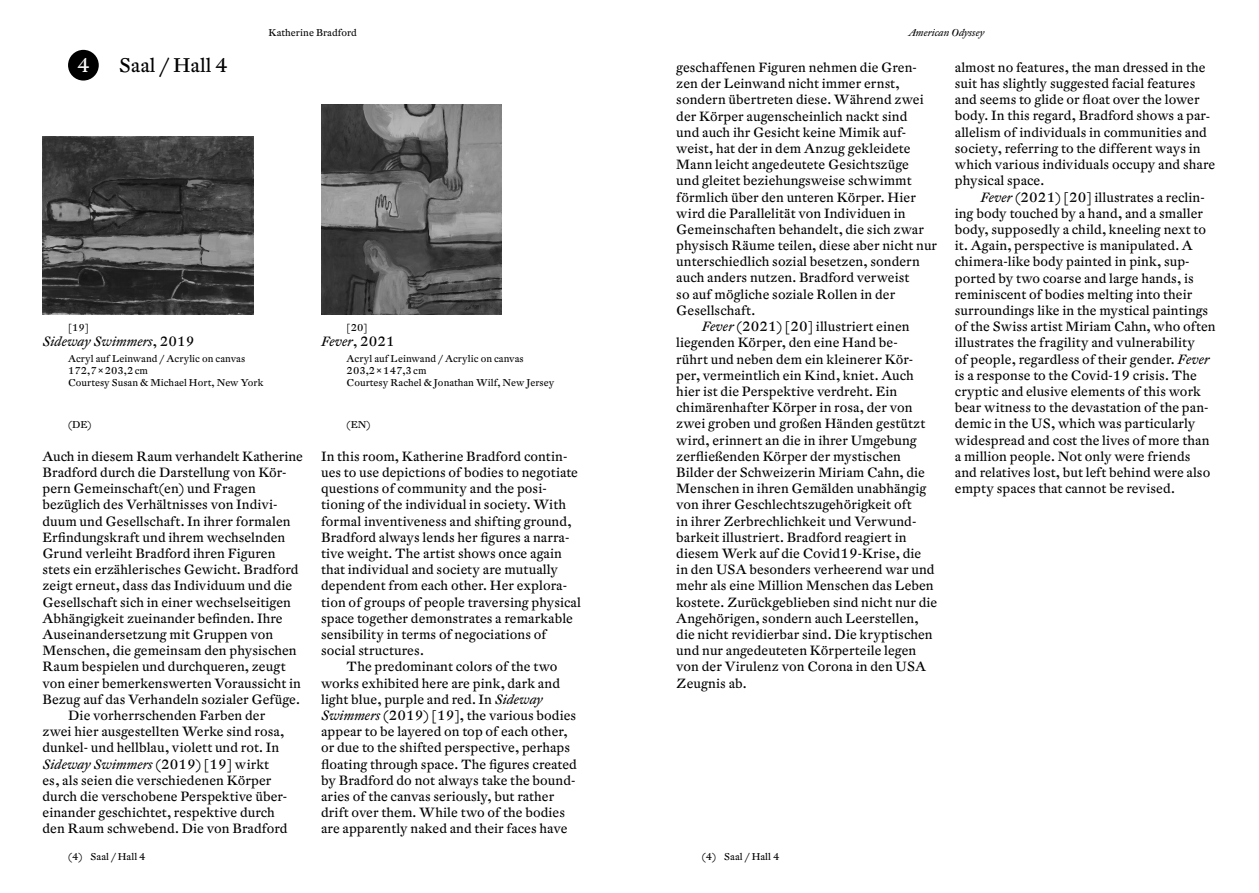
<style>
.page{position:relative;width:1259px;height:893px;background:#fff}
.page>*{position:absolute;margin:0;border:0;box-sizing:border-box;transform-origin:0 0}
.t1{font:19.5px "DTL Fleischmann TOT";color:#000}
.t2{font:19.5px "DTL Fleischmann TOT";color:#fff}
.t3{font:13.2px/16.2px "DTL Fleischmann TOT";letter-spacing:.005em;color:#000}
.t4{font:italic 13.2px "DTL Fleischmann TOT";letter-spacing:.005em;color:#000}
.t5{font:9.75px/12px "DTL Fleischmann TOT";letter-spacing:.005em;color:#000}
.t6{font:italic 9.75px "DTL Fleischmann TOT";letter-spacing:.005em;color:#000}
.s1{font-style:normal}
.s2{font-style:italic}
</style>
<div class="page">
<img style="left:43px;top:137px;width:210px;height:178px">
<img style="left:321px;top:104px;width:180px;height:211px">
<div style="left:68px;top:50px;width:31px;height:31px;background:#000;border-radius:50%"></div>
<p class="t5" style="left:268px;top:27px;width:90px">Katherine Bradford</p>
<p class="t6" style="left:908px;top:27px;width:78px">American Odyssey</p>
<h1 class="t2" style="left:77px;top:52px;width:14px">4</h1>
<h1 class="t1" style="left:119px;top:52px;width:110px">Saal / Hall 4</h1>
<p class="t5" style="left:68px;top:321px;width:22px">[19]</p>
<p class="t4" style="left:43px;top:333px;width:153px">Sideway Swimmers<span class="s1">, 2019</span></p>
<p class="t5" style="left:68px;top:352px;width:197px">Acryl auf Leinwand / Acrylic on canvas<br>172,7×203,2cm<br>Courtesy Susan &amp; Michael Hort, New York</p>
<p class="t5" style="left:68px;top:419px;width:25px">(DE)</p>
<p class="t3" style="left:43px;top:448px;width:262px">Auch in diesem Raum verhandelt Katherine</p>
<p class="t3" style="left:43px;top:464px;width:245px">Bradford durch die Darstellung von Kör-</p>
<p class="t3" style="left:43px;top:480px;width:215px">pern Gemeinschaft(en) und Fragen</p>
<p class="t3" style="left:43px;top:496px;width:237px">bezüglich des Verhältnisses von Indivi-</p>
<p class="t3" style="left:43px;top:513px;width:250px">duum und Gesellschaft. In ihrer formalen</p>
<p class="t3" style="left:43px;top:529px;width:244px">Erfindungskraft und ihrem wechselnden</p>
<p class="t3" style="left:43px;top:545px;width:234px">Grund verleiht Bradford ihren Figuren</p>
<p class="t3" style="left:43px;top:561px;width:257px">stets ein erzählerisches Gewicht. Bradford</p>
<p class="t3" style="left:43px;top:577px;width:251px">zeigt erneut, dass das Individuum und die</p>
<p class="t3" style="left:43px;top:594px;width:250px">Gesellschaft sich in einer wechselseitigen</p>
<p class="t3" style="left:43px;top:610px;width:242px">Abhängigkeit zueinander befinden. Ihre</p>
<p class="t3" style="left:43px;top:626px;width:232px">Auseinandersetzung mit Gruppen von</p>
<p class="t3" style="left:43px;top:642px;width:256px">Menschen, die gemeinsam den physischen</p>
<p class="t3" style="left:43px;top:658px;width:245px">Raum bespielen und durchqueren, zeugt</p>
<p class="t3" style="left:43px;top:675px;width:260px">von einer bemerkenswerten Voraussicht in</p>
<p class="t3" style="left:43px;top:691px;width:259px">Bezug auf das Verhandeln sozialer Gefüge.</p>
<p class="t3" style="left:68px;top:707px;width:199px">Die vorherrschenden Farben der</p>
<p class="t3" style="left:43px;top:723px;width:243px">zwei hier ausgestellten Werke sind rosa,</p>
<p class="t3" style="left:43px;top:739px;width:238px">dunkel- und hellblau, violett und rot. In</p>
<p class="t4" style="left:43px;top:755px;width:228px">Sideway Swimmers <span class="s1">(2019) [19] wirkt</span></p>
<p class="t3" style="left:43px;top:772px;width:230px">es, als seien die verschiedenen Körper</p>
<p class="t3" style="left:43px;top:788px;width:246px">durch die verschobene Perspektive über-</p>
<p class="t3" style="left:43px;top:804px;width:234px">einander geschichtet, respektive durch</p>
<p class="t3" style="left:43px;top:820px;width:246px">den Raum schwebend. Die von Bradford</p>
<p class="t5" style="left:347px;top:321px;width:22px">[20]</p>
<p class="t4" style="left:321px;top:333px;width:75px">Fever<span class="s1">, 2021</span></p>
<p class="t5" style="left:347px;top:352px;width:209px">Acryl auf Leinwand / Acrylic on canvas<br>203,2×147,3cm<br>Courtesy Rachel &amp; Jonathan Wilf, New Jersey</p>
<p class="t5" style="left:347px;top:419px;width:25px">(EN)</p>
<p class="t3" style="left:321px;top:448px;width:248px">In this room, Katherine Bradford contin-</p>
<p class="t3" style="left:321px;top:464px;width:258px">ues to use depictions of bodies to negotiate</p>
<p class="t3" style="left:321px;top:480px;width:227px">questions of community and the posi-</p>
<p class="t3" style="left:321px;top:496px;width:246px">tioning of the individual in society. With</p>
<p class="t3" style="left:321px;top:513px;width:252px">formal inventiveness and shifting ground,</p>
<p class="t3" style="left:321px;top:529px;width:250px">Bradford always lends her figures a narra-</p>
<p class="t3" style="left:321px;top:545px;width:242px">tive weight. The artist shows once again</p>
<p class="t3" style="left:321px;top:561px;width:238px">that individual and society are mutually</p>
<p class="t3" style="left:321px;top:577px;width:247px">dependent from each other. Her explora-</p>
<p class="t3" style="left:321px;top:594px;width:261px">tion of groups of people traversing physical</p>
<p class="t3" style="left:321px;top:610px;width:253px">space together demonstrates a remarkable</p>
<p class="t3" style="left:321px;top:626px;width:227px">sensibility in terms of negociations of</p>
<p class="t3" style="left:321px;top:642px;width:104px">social structures.</p>
<p class="t3" style="left:347px;top:658px;width:212px">The predominant colors of the two</p>
<p class="t3" style="left:321px;top:675px;width:240px">works exhibited here are pink, dark and</p>
<p class="t3" style="left:321px;top:691px;width:223px">light blue, purple and red. In <span class="s2">Sideway</span></p>
<p class="t3" style="left:321px;top:707px;width:257px"><span class="s2">Swimmers</span> (2019) [19], the various bodies</p>
<p class="t3" style="left:321px;top:723px;width:248px">appear to be layered on top of each other,</p>
<p class="t3" style="left:321px;top:739px;width:251px">or due to the shifted perspective, perhaps</p>
<p class="t3" style="left:321px;top:756px;width:257px">floating through space. The figures created</p>
<p class="t3" style="left:321px;top:772px;width:256px">by Bradford do not always take the bound-</p>
<p class="t3" style="left:321px;top:788px;width:235px">aries of the canvas seriously, but rather</p>
<p class="t3" style="left:321px;top:804px;width:245px">drift over them. While two of the bodies</p>
<p class="t3" style="left:321px;top:820px;width:248px">are apparently naked and their faces have</p>
<p class="t3" style="left:676px;top:59px;width:242px">geschaffenen Figuren nehmen die Gren-</p>
<p class="t3" style="left:676px;top:75px;width:225px">zen der Leinwand nicht immer ernst,</p>
<p class="t3" style="left:676px;top:91px;width:249px">sondern übertreten diese. Während zwei</p>
<p class="t3" style="left:676px;top:108px;width:233px">der Körper augenscheinlich nackt sind</p>
<p class="t3" style="left:676px;top:124px;width:231px">und auch ihr Gesicht keine Mimik auf-</p>
<p class="t3" style="left:676px;top:140px;width:236px">weist, hat der in dem Anzug gekleidete</p>
<p class="t3" style="left:676px;top:156px;width:234px">Mann leicht angedeutete Gesichtszüge</p>
<p class="t3" style="left:676px;top:172px;width:237px">und gleitet beziehungsweise schwimmt</p>
<p class="t3" style="left:676px;top:189px;width:241px">förmlich über den unteren Körper. Hier</p>
<p class="t3" style="left:676px;top:205px;width:231px">wird die Parallelität von Individuen in</p>
<p class="t3" style="left:676px;top:221px;width:249px">Gemeinschaften behandelt, die sich zwar</p>
<p class="t3" style="left:676px;top:237px;width:262px">physisch Räume teilen, diese aber nicht nur</p>
<p class="t3" style="left:676px;top:253px;width:245px">unterschiedlich sozial besetzen, sondern</p>
<p class="t3" style="left:676px;top:270px;width:234px">auch anders nutzen. Bradford verweist</p>
<p class="t3" style="left:676px;top:286px;width:220px">so auf mögliche soziale Rollen in der</p>
<p class="t3" style="left:676px;top:302px;width:80px">Gesellschaft.</p>
<p class="t3" style="left:702px;top:318px;width:209px"><span class="s2">Fever</span> (2021) [20] illustriert einen</p>
<p class="t3" style="left:676px;top:334px;width:223px">liegenden Körper, den eine Hand be-</p>
<p class="t3" style="left:676px;top:351px;width:238px">rührt und neben dem ein kleinerer Kör-</p>
<p class="t3" style="left:676px;top:367px;width:239px">per, vermeintlich ein Kind, kniet. Auch</p>
<p class="t3" style="left:676px;top:383px;width:223px">hier ist die Perspektive verdreht. Ein</p>
<p class="t3" style="left:676px;top:399px;width:238px">chimärenhafter Körper in rosa, der von</p>
<p class="t3" style="left:676px;top:415px;width:250px">zwei groben und großen Händen gestützt</p>
<p class="t3" style="left:676px;top:432px;width:242px">wird, erinnert an die in ihrer Umgebung</p>
<p class="t3" style="left:676px;top:448px;width:226px">zerfließenden Körper der mystischen</p>
<p class="t3" style="left:676px;top:464px;width:250px">Bilder der Schweizerin Miriam Cahn, die</p>
<p class="t3" style="left:676px;top:480px;width:252px">Menschen in ihren Gemälden unabhängig</p>
<p class="t3" style="left:676px;top:496px;width:237px">von ihrer Geschlechtszugehörigkeit oft</p>
<p class="t3" style="left:676px;top:513px;width:241px">in ihrer Zerbrechlichkeit und Verwund-</p>
<p class="t3" style="left:676px;top:529px;width:232px">barkeit illustriert. Bradford reagiert in</p>
<p class="t3" style="left:676px;top:545px;width:246px">diesem Werk auf die Covid19-Krise, die</p>
<p class="t3" style="left:676px;top:561px;width:260px">in den USA besonders verheerend war und</p>
<p class="t3" style="left:676px;top:577px;width:259px">mehr als eine Million Menschen das Leben</p>
<p class="t3" style="left:676px;top:594px;width:263px">kostete. Zurückgeblieben sind nicht nur die</p>
<p class="t3" style="left:676px;top:610px;width:244px">Angehörigen, sondern auch Leerstellen,</p>
<p class="t3" style="left:676px;top:626px;width:258px">die nicht revidierbar sind. Die kryptischen</p>
<p class="t3" style="left:676px;top:642px;width:241px">und nur angedeuteten Körperteile legen</p>
<p class="t3" style="left:676px;top:658px;width:251px">von der Virulenz von Corona in den USA</p>
<p class="t3" style="left:676px;top:675px;width:72px">Zeugnis ab.</p>
<p class="t5" style="left:68px;top:850px;width:79px">(4) Saal / Hall 4</p>
<p class="t5" style="left:702px;top:850px;width:79px">(4) Saal / Hall 4</p>
<p class="t3" style="left:955px;top:59px;width:262px">almost no features, the man dressed in the suit has slightly suggested facial features and seems to glide or float over the lower body. In this regard, Bradford shows a par&shy;allelism of individuals in communities and society, referring to the different ways in which various individuals occupy and share physical space.</p>
<p class="t3" style="left:955px;top:189px;width:262px;text-indent:26px"><span class="s2">Fever</span> (2021) [20] illustrates a reclin&shy;ing body touched by a hand, and a smaller body, supposedly a child, kneeling next to it. Again, perspective is manipulated. A chimera-like body painted in pink, sup&shy;ported by two coarse and large hands, is reminiscent of bodies melting into their surroundings like in the mystical paintings of the Swiss artist Miriam Cahn, who often illustrates the fragility and vulnerability<br>of people, regardless of their gender. <span class="s2">Fever </span>is a response to the Covid-19 crisis. The cryptic and elusive elements of this work bear witness to the devastation of the pan&shy;demic in the US, which was particularly widespread and cost the lives of more than a million people. Not only were friends and relatives lost, but left behind were also empty spaces that cannot be revised.</p>
</div>
